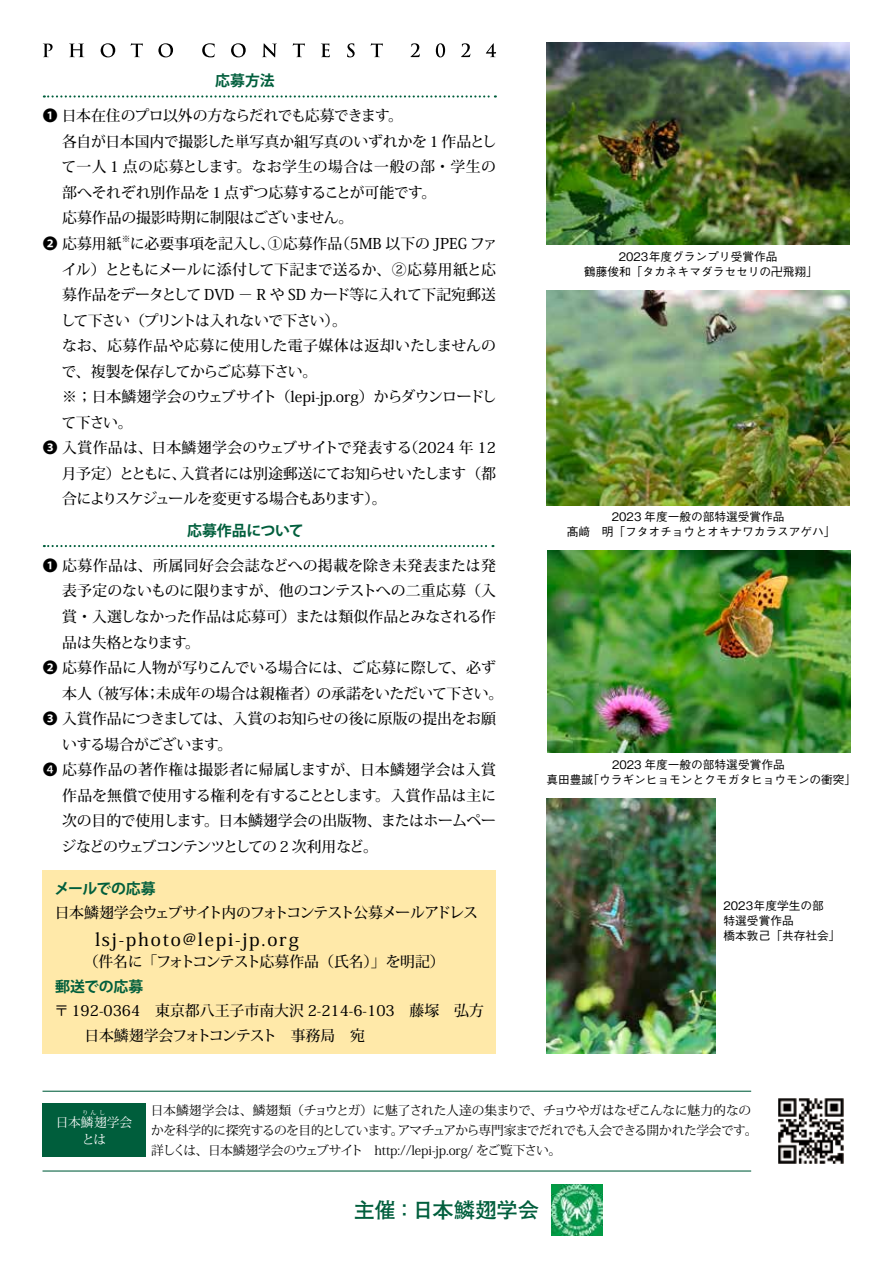
<style>
.page{position:relative;width:893px;height:1263px;background:#fff}
.page>*{position:absolute;margin:0;border:0;box-sizing:border-box;transform-origin:0 0}
.t1{font:700 21.3px "Futo Go B101 Pro";color:#005e3c}
.t2{font:500 18px "Koz Min Pro";letter-spacing:.1em;color:#000}
.t3{font:500 14.85px/24.5px "Koz Min Pro";letter-spacing:-.01em;color:#000}
.t4{font:500 14.85px "Koz Min Pro";letter-spacing:-.07em;color:#000}
.t5{font:500 14.85px "Koz Min Pro";letter-spacing:.025em;color:#000}
.t6{font:500 14.85px "Koz Min Pro";letter-spacing:-.04em;color:#000}
.t7{font:500 14.85px "Koz Min Pro";letter-spacing:-.035em;color:#000}
.t8{font:500 14.85px "Koz Min Pro";letter-spacing:-.03em;color:#000}
.t9{font:500 14.85px "Koz Min Pro";letter-spacing:.015em;color:#000}
.t10{font:500 14.85px "Koz Min Pro";letter-spacing:.02em;color:#000}
.t11{font:700 14.85px "Koz Go Pro";letter-spacing:-.01em;color:#005e3c}
.t12{font:500 14.85px "Koz Min Pro";letter-spacing:-.08em;color:#000}
.t13{font:500 14.85px "Koz Min Pro";letter-spacing:-.06em;color:#000}
.t14{font:500 14.85px "Koz Min Pro";letter-spacing:-.085em;color:#000}
.t15{font:12.75px/20.2px "Koz Min Pro";letter-spacing:-.04em;color:#000}
.t16{font:12.75px "Koz Min Pro";letter-spacing:-.005em;color:#fff}
.t17{font:500 11.7px/14.9px "Gothic BBB Pro";color:#000;text-align:center}
.t18{font:500 8.7px "Koz Min Pro";color:#000}
.t19{font:6.45px "Koz Min Pro";color:#fff}
.s1{font-family:"Koz Go Pro"}
.s2{font-family:"Koz Go Pro";font-weight:300}
</style>
<div class="page">
<hr style="left:43px;top:1170px;width:708px;height:1px;background:#005e3c">
<hr style="left:43px;top:1091px;width:708px;height:1px;background:#005e3c">
<div style="left:43px;top:1104px;width:103px;height:53px;background:#005e3c"></div>
<div style="left:43px;top:870px;width:453px;height:183px;background:#ffe9a9"></div>
<img style="left:546px;top:43px;width:304px;height:201px">
<img style="left:546px;top:290px;width:304px;height:215px">
<img style="left:547px;top:551px;width:303px;height:202px">
<img style="left:546px;top:798px;width:170px;height:255px">
<svg style="left:44px;top:95px;width:452px;height:3px"></svg>
<svg style="left:44px;top:545px;width:449px;height:2px"></svg>
<img style="left:551px;top:1185px;width:51px;height:50px">
<svg style="left:43px;top:43px;width:453px;height:14px"></svg>
<img style="left:778px;top:1098px;width:65px;height:65px">
<p class="t11" style="left:215px;top:71px;width:61px">応募方法</p>
<p class="t6" style="left:43px;top:105px;width:362px"><span class="s1">❶</span> 日本在住のプロ以外の方ならだれでも応募できます。</p>
<p class="t3" style="left:62px;top:129px;width:436px">各自が日本国内で撮影した単写真か組写真のいずれかを１作品とし</p>
<p class="t5" style="left:62px;top:156px;width:436px">て一人１点の応募とします。なお学生の場合は一般の部・学生の</p>
<p class="t3" style="left:62px;top:180px;width:376px">部へそれぞれ別作品を１点ずつ応募することが可能です。</p>
<p class="t3" style="left:62px;top:205px;width:293px">応募作品の撮影時期に制限はございません。</p>
<p class="t3" style="left:43px;top:231px;width:80px"><span class="s1">❷</span> 応募用紙</p>
<p class="t18" style="left:122px;top:232px;width:10px">※</p>
<p class="t3" style="left:130px;top:231px;width:369px">に必要事項を記入し、①応募作品（5MB 以下の JPEG ファ</p>
<p class="t8" style="left:62px;top:258px;width:436px">イル）とともにメールに添付して下記まで送るか、②応募用紙と応</p>
<p class="t3" style="left:62px;top:282px;width:435px">募作品をデータとして DVD － R や SD カード等に入れて下記宛郵送</p>
<p class="t4" style="left:61px;top:309px;width:288px">して下さい（プリントは入れないで下さい）。</p>
<p class="t5" style="left:62px;top:335px;width:436px">なお、応募作品や応募に使用した電子媒体は返却いたしませんの</p>
<p class="t7" style="left:62px;top:360px;width:257px">で、複製を保存してからご応募下さい。</p>
<p class="t3" style="left:62px;top:384px;width:436px">※；日本鱗翅学会のウェブサイト（lepi-jp.org）からダウンロードし</p>
<p class="t3" style="left:62px;top:409px;width:72px">て下さい。</p>
<p class="t3" style="left:43px;top:435px;width:455px"><span class="s1">❸</span> 入賞作品は、日本鱗翅学会のウェブサイトで発表する（2024 年 12</p>
<p class="t7" style="left:62px;top:462px;width:435px">月予定）とともに、入賞者には別途郵送にてお知らせいたします（都</p>
<p class="t12" style="left:62px;top:488px;width:326px">合によりスケジュールを変更する場合もあります）。</p>
<p class="t11" style="left:187px;top:521px;width:118px">応募作品について</p>
<p class="t9" style="left:43px;top:555px;width:455px"><span class="s1">❶</span> 応募作品は、所属同好会会誌などへの掲載を除き未発表または発</p>
<p class="t3" style="left:62px;top:578px;width:435px">表予定のないものに限りますが、他のコンテストへの二重応募（入</p>
<p class="t3" style="left:62px;top:604px;width:435px">賞・入選しなかった作品は応募可）または類似作品とみなされる作</p>
<p class="t14" style="left:62px;top:631px;width:139px">品は失格となります。</p>
<p class="t3" style="left:43px;top:655px;width:455px"><span class="s1">❷</span> 応募作品に人物が写りこんでいる場合には、ご応募に際して、必ず</p>
<p class="t3" style="left:62px;top:680px;width:442px">本人（被写体；未成年の場合は親権者）の承諾をいただいて下さい。</p>
<p class="t3" style="left:43px;top:706px;width:455px"><span class="s1">❸</span> 入賞作品につきましては、入賞のお知らせの後に原版の提出をお願</p>
<p class="t13" style="left:62px;top:733px;width:172px">いする場合がございます。</p>
<p class="t10" style="left:43px;top:759px;width:455px"><span class="s2">❹</span> 応募作品の著作権は撮影者に帰属しますが、日本鱗翅学会は入賞</p>
<p class="t3" style="left:62px;top:782px;width:436px">作品を無償で使用する権利を有することとします。入賞作品は主に</p>
<p class="t3" style="left:62px;top:808px;width:435px">次の目的で使用します。日本鱗翅学会の出版物、またはホームペー</p>
<p class="t4" style="left:61px;top:835px;width:318px">ジなどのウェブコンテンツとしての２次利用など。</p>
<p class="t11" style="left:54px;top:879px;width:103px">メールでの応募</p>
<p class="t4" style="left:55px;top:902px;width:425px">日本鱗翅学会ウェブサイト内のフォトコンテスト公募メールアドレス</p>
<p class="t2" style="left:55px;top:926px;width:265px">　　lsj-photo@lepi-jp.org　</p>
<p class="t6" style="left:55px;top:951px;width:391px">　　（件名に「フォトコンテスト応募作品（氏名）」を明記）</p>
<p class="t11" style="left:55px;top:977px;width:90px">郵送での応募</p>
<p class="t3" style="left:54px;top:998px;width:431px">〒 192-0364　東京都八王子市南大沢 2-214-6-103　藤塚　弘方　　日本鱗翅学会フォトコンテスト　事務局　宛</p>
<p class="t17" style="left:584px;top:248px;width:235px">2023年度グランプリ受賞作品<br>鶴藤俊和「タカネキマダラセセリの卍飛翔」</p>
<p class="t17" style="left:567px;top:508px;width:270px">2023 年度一般の部特選受賞作品<br>髙﨑　明「フタオチョウとオキナワカラスアゲハ」</p>
<p class="t17" style="left:546px;top:756px;width:311px">2023 年度一般の部特選受賞作品<br>真田豊誠「ウラギンヒョモンとクモガタヒョウモンの衝突」</p>
<p class="t17" style="left:724px;top:897px;width:118px;text-align:left">2023年度学生の部<br>特選受賞作品<br>橋本敦己「共存社会」</p>
<p class="t19" style="left:82px;top:1108px;width:25px">りんし</p>
<p class="t16" style="left:82px;top:1130px;width:26px">とは</p>
<p class="t16" style="left:56px;top:1113px;width:78px">日本鱗翅学会</p>
<p class="t15" style="left:151px;top:1100px;width:608px">日本鱗翅学会は、鱗翅類（チョウとガ）に魅了された人達の集まりで、チョウやガはなぜこんなに魅力的なのかを科学的に探究するのを目的としています。アマチュアから専門家までだれでも入会できる開かれた学会です。詳しくは、日本鱗翅学会のウェブサイト　http://lepi-jp.org/ をご覧下さい。</p>
<h1 class="t1" style="left:354px;top:1193px;width:187px">主催：日本鱗翅学会</h1>
</div>
